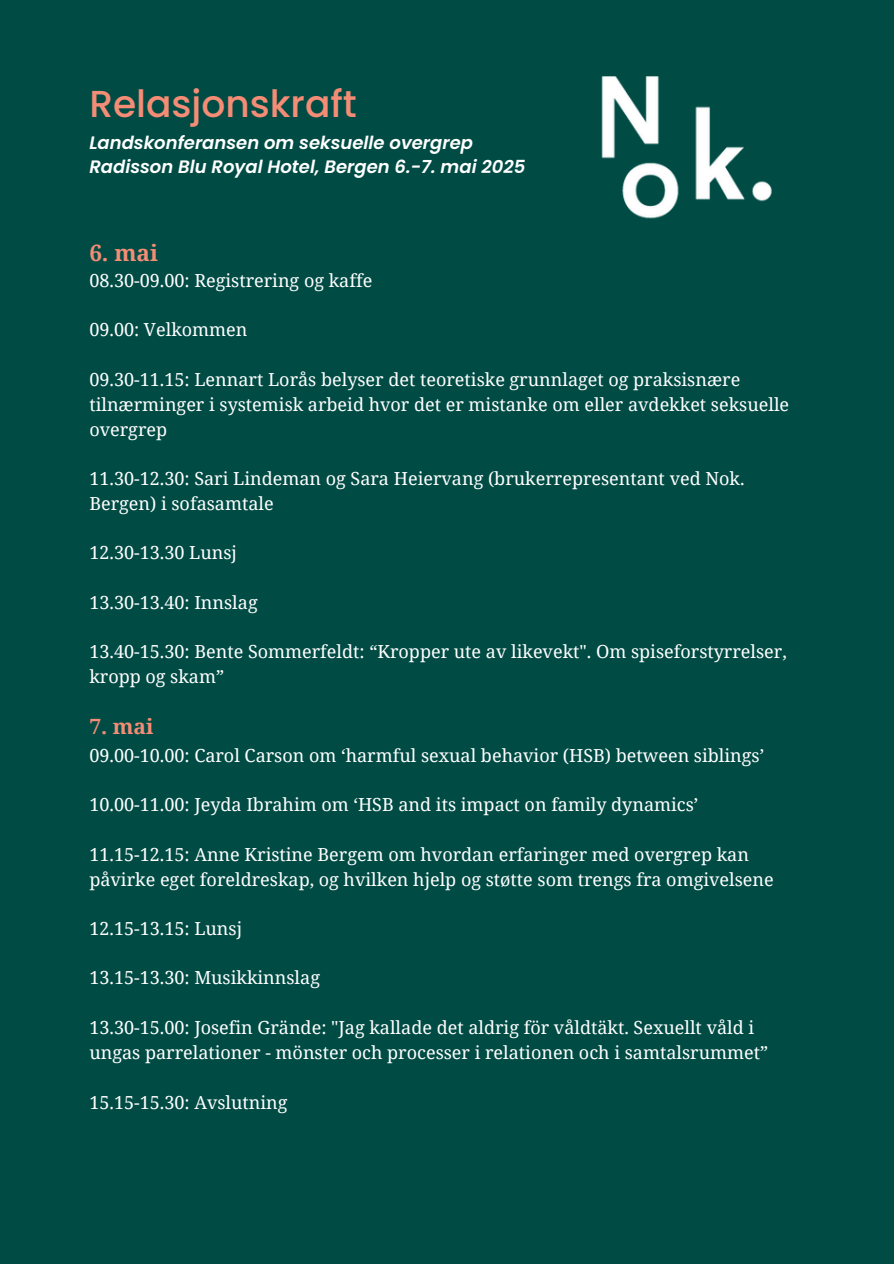
<style>
.page{position:relative;width:894px;height:1264px;background:#fff}
.page>*{position:absolute;margin:0;border:0;box-sizing:border-box;transform-origin:0 0}
.t1{font:500 37.5px "Poppins";color:#f58c75}
.t2{font:700 22.5px "Noto Serif";color:#f58c75}
.t3{font:700 21px "Noto Serif";color:#f58c75}
.t4{font:18px/24.8px "Noto Serif";color:#fff}
.t5{font:italic 600 18px/24.8px "Poppins";color:#fff}
</style>
<div class="page">
<div style="left:0;top:0;width:893px;height:1263px;background:#004c45"></div>
<img style="left:601px;top:76px;width:171px;height:143px">
<p class="t1" style="left:89px;top:78px;width:269px">Relasjonskraft</p>
<p class="t5" style="left:89px;top:130px;width:437px">Landskonferansen om seksuelle overgrep<br>Radisson Blu Royal Hotel, Bergen 6.-7. mai 2025</p>
<h2 class="t2" style="left:89px;top:237px;width:70px">6. mai</h2>
<p class="t4" style="left:89px;top:267px;width:284px">08.30-09.00: Registrering og kaffe</p>
<p class="t4" style="left:89px;top:317px;width:160px">09.00: Velkommen</p>
<p class="t4" style="left:89px;top:366px;width:701px">09.30-11.15: Lennart Lorås belyser det teoretiske grunnlaget og praksisnære tilnærminger i systemisk arbeid hvor det er mistanke om eller avdekket seksuelle overgrep</p>
<p class="t4" style="left:89px;top:465px;width:656px">11.30-12.30: Sari Lindeman og Sara Heiervang (brukerrepresentant ved Nok.<br>Bergen) i sofasamtale</p>
<p class="t4" style="left:89px;top:540px;width:149px">12.30-13.30 Lunsj</p>
<p class="t4" style="left:89px;top:589px;width:170px">13.30-13.40: Innslag</p>
<p class="t4" style="left:89px;top:639px;width:698px">13.40-15.30: Bente Sommerfeldt: “Kropper ute av likevekt". Om spiseforstyrrelser, kropp og skam”</p>
<p class="t3" style="left:89px;top:711px;width:66px">7. mai</p>
<p class="t4" style="left:89px;top:742px;width:676px">09.00-10.00: Carol Carson om ‘harmful sexual behavior (HSB) between siblings’</p>
<p class="t4" style="left:89px;top:792px;width:610px">10.00-11.00: Jeyda Ibrahim om ‘HSB and its impact on family dynamics’</p>
<h1 class="t4" style="left:89px;top:841px;width:685px">11.15-12.15: Anne Kristine Bergem om hvordan erfaringer med overgrep kan påvirke eget foreldreskap, og hvilken hjelp og støtte som trengs fra omgivelsene</h1>
<p class="t4" style="left:89px;top:915px;width:154px">12.15-13.15: Lunsj</p>
<p class="t4" style="left:89px;top:964px;width:232px">13.15-13.30: Musikkinnslag</p>
<p class="t4" style="left:89px;top:1014px;width:680px">13.30-15.00: Josefin Grände: "Jag kallade det aldrig för våldtäkt. Sexuellt våld i ungas parrelationer - mönster och processer i relationen och i samtalsrummet”</p>
<p class="t4" style="left:89px;top:1089px;width:200px">15.15-15.30: Avslutning</p>
</div>
